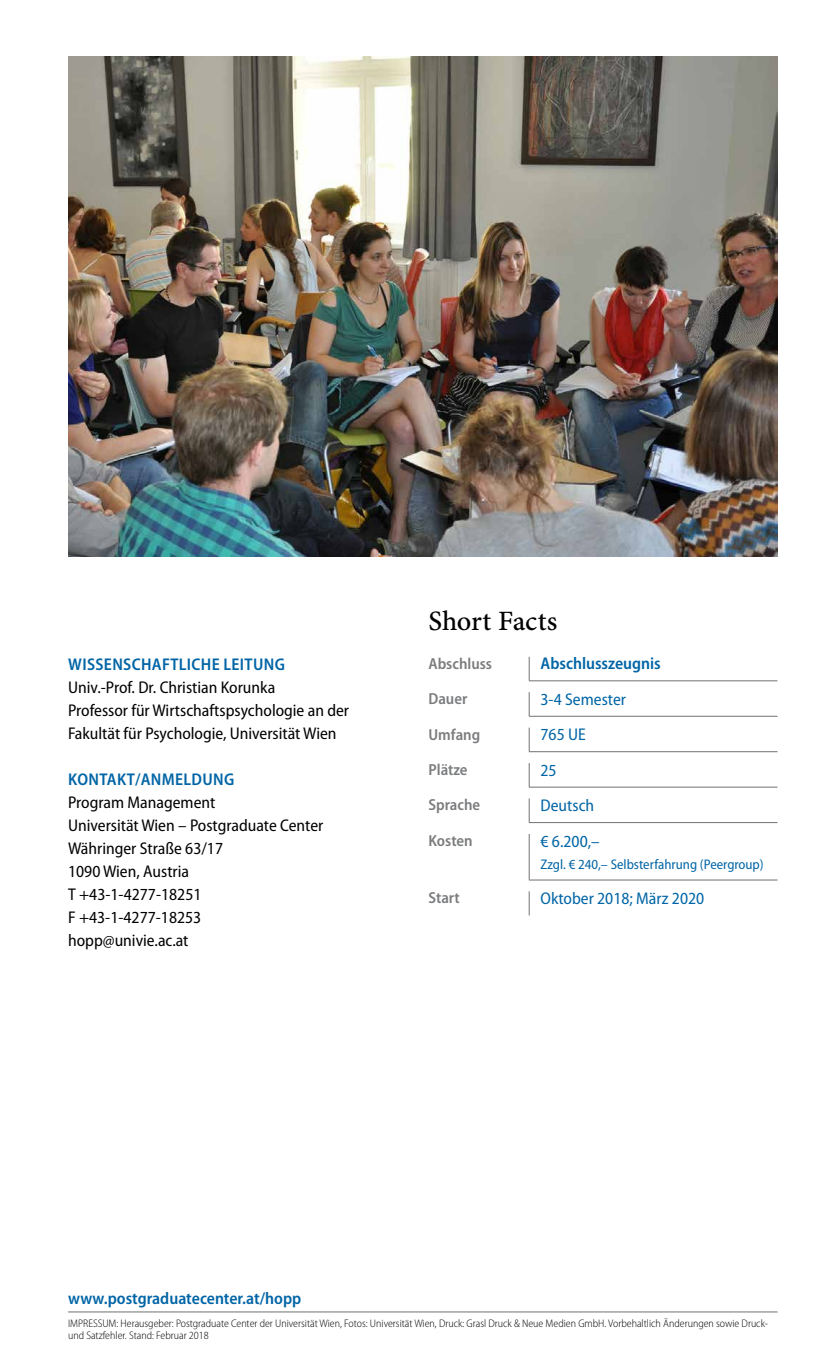
<style>
.page{position:relative;width:840px;height:1361px;background:#fff}
.page>*{position:absolute;margin:0;border:0;box-sizing:border-box;transform-origin:0 0}
.t1{font:28px "Minion Pro Medium Capt";letter-spacing:-.005em;color:#000}
.t2{font:semi-condensed 17px/23px "Myriad Pro";color:#000}
.t3{font:600 semi-condensed 17px "Myriad Pro";letter-spacing:.02em;color:#0065a6}
.t4{font:semi-condensed 17px "Myriad Pro";color:#0065a6}
.t5{font:600 semi-condensed 16px "Myriad Pro";color:#7b7c7e}
.t6{font:semi-condensed 14px "Myriad Pro";color:#0065a6}
.t7{font:300 semi-condensed 11px/12px "Myriad Pro";color:#000}
</style>
<div class="page">
<svg style="left:528px;top:657px;width:1px;height:23px"></svg>
<hr style="left:528px;top:680px;width:249px;height:1px;background:#707172">
<svg style="left:528px;top:692px;width:1px;height:24px"></svg>
<hr style="left:528px;top:716px;width:249px;height:1px;background:#707172">
<svg style="left:528px;top:727px;width:1px;height:24px"></svg>
<hr style="left:528px;top:751px;width:249px;height:1px;background:#707172">
<svg style="left:528px;top:763px;width:1px;height:24px"></svg>
<hr style="left:528px;top:787px;width:249px;height:1px;background:#707172">
<svg style="left:528px;top:798px;width:1px;height:24px"></svg>
<hr style="left:528px;top:822px;width:249px;height:1px;background:#707172">
<hr style="left:528px;top:834px;width:1px;height:45px;background:#707172">
<hr style="left:528px;top:879px;width:249px;height:1px;background:#707172">
<svg style="left:528px;top:891px;width:1px;height:24px"></svg>
<img style="left:68px;top:57px;width:709px;height:500px">
<hr style="left:68px;top:1311px;width:709px;height:1px;background:#707172">
<p class="t3" style="left:68px;top:653px;width:218px">wissenschaftliche leitung</p>
<p class="t2" style="left:68px;top:675px;width:282px">Univ.-Prof. Dr. Christian Korunka<br>Professor für Wirtschaftspsychologie an der<br>Fakultät für Psychologie, Universität Wien</p>
<p class="t3" style="left:68px;top:768px;width:167px">Kontakt/Anmeldung</p>
<p class="t2" style="left:68px;top:790px;width:256px">Program Management<br>Universität Wien – Postgraduate Center<br>Währinger Straße 63/17<br>1090 Wien, Austria<br>T +43-1-4277-18251<br>F +43-1-4277-18253 hopp@univie.ac.at</p>
<h1 class="t1" style="left:428px;top:604px;width:130px">Short Facts</h1>
<p class="t5" style="left:428px;top:653px;width:65px">Abschluss</p>
<p class="t3" style="left:540px;top:653px;width:122px">Abschlusszeugnis</p>
<p class="t5" style="left:428px;top:689px;width:40px">Dauer</p>
<p class="t4" style="left:540px;top:689px;width:87px">3-4 Semester</p>
<p class="t5" style="left:428px;top:724px;width:53px">Umfang</p>
<p class="t4" style="left:540px;top:724px;width:45px">765 UE</p>
<p class="t5" style="left:428px;top:759px;width:41px">Plätze</p>
<p class="t4" style="left:540px;top:759px;width:18px">25</p>
<p class="t5" style="left:428px;top:795px;width:53px">Sprache</p>
<p class="t4" style="left:540px;top:795px;width:55px">Deutsch</p>
<p class="t5" style="left:428px;top:830px;width:46px">Kosten</p>
<p class="t4" style="left:540px;top:830px;width:61px">€ 6.200,–</p>
<p class="t6" style="left:540px;top:855px;width:224px">Zzgl. € 240,– Selbsterfahrung (Peergroup)</p>
<p class="t5" style="left:428px;top:888px;width:33px">Start</p>
<p class="t4" style="left:540px;top:888px;width:165px">Oktober 2018; März 2020</p>
<p class="t3" style="left:68px;top:1288px;width:234px">www.postgraduatecenter.at/hopp</p>
<p class="t7" style="left:68px;top:1317px;width:701px">IMPRESSUM: Herausgeber: Postgraduate Center der Universität Wien, Fotos: Universität Wien, Druck: Grasl Druck &amp; Neue Medien GmbH. Vorbehaltlich Änderungen sowie Druck&shy;und Satzfehler. Stand: Februar 2018</p>
</div>
